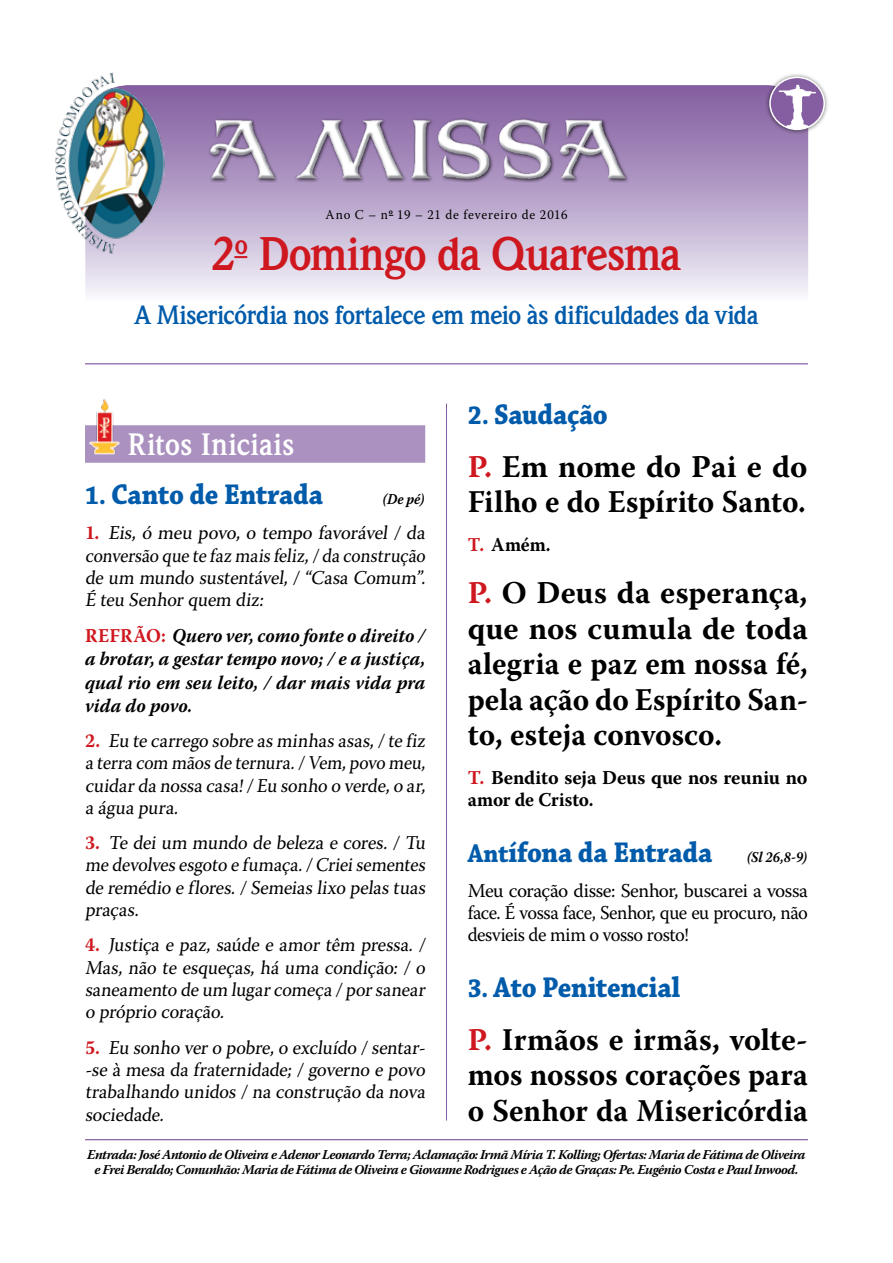
<style>
.page{position:relative;width:893px;height:1263px;background:#fff}
.page>*{position:absolute;margin:0;border:0;box-sizing:border-box;transform-origin:0 0}
.t1{font:700 48px "Weidemann IT Cby BT";letter-spacing:-.035em;color:#ce171e;scale:.95 1}
.t2{font:700 31.5px/35.4px "Warnock Pro";letter-spacing:.005em;color:#000;text-align:justify}
.t3{font:700 31.5px "Weidemann IT Cby BT";letter-spacing:-.005em;color:#fff;scale:.95 1}
.t4{font:700 30px "Chaparral Pro";letter-spacing:-.01em;color:#005baa;scale:.91 1}
.t5{font:700 27px "Weidemann IT Cby BT";letter-spacing:-.035em;color:#005baa;scale:.95 1}
.t6{font:19.5px/22.4px "Warnock Pro";letter-spacing:-.02em;color:#000;text-align:justify;scale:.95 1}
.t7{font:19.5px/22.4px "Warnock Pro";letter-spacing:-.02em;color:#000;text-align:justify}
.t8{font:italic 700 19.5px/23.1px "Warnock Pro";color:#000;text-align:justify;scale:.95 1}
.t9{font:700 19.5px/21.9px "Warnock Pro";letter-spacing:-.01em;color:#000}
.t10{font:700 19.5px "Warnock Pro";letter-spacing:-.01em;color:#000;scale:.95 1}
.t11{font:italic 700 15px "Warnock Pro";color:#000;scale:.91 1}
.t12{font:italic 700 13.5px/15px "Warnock Pro";letter-spacing:-.04em;color:#000;text-align:center}
.t13{font:13.5px "Warnock Pro";letter-spacing:.06em;color:#000;scale:.95 1}
.s1{font-size:27px}
.s2{color:#ce171e}
.s3{font-family:"Warnock Pro";font-style:italic;font-size:15px;color:#000}
.s4{font-weight:700;color:#ce171e}
.s5{font-style:normal;color:#ce171e}
</style>
<div class="page">
<div style="left:85px;top:425px;width:340px;height:38px;background:#aa91bf"></div>
<img style="left:89px;top:399px;width:30px;height:55px">
<hr style="left:85px;top:1139px;width:723px;height:1px;background:#845da0">
<hr style="left:446px;top:404px;width:1px;height:716px;background:#845da0">
<hr style="left:85px;top:363px;width:723px;height:1px;background:#845da0">
<svg style="left:85px;top:85px;width:723px;height:210px;background:#c1afd1"></svg>
<div style="left:208px;top:117px;width:422px;height:66px;background:#000;opacity:.75"></div>
<img style="left:206px;top:106px;width:442px;height:73px">
<div style="left:764px;top:72px;width:65px;height:63px;background:#000;opacity:.5"></div>
<svg style="left:770px;top:77px;width:54px;height:52px"></svg>
<img style="left:770px;top:85px;width:54px;height:44px">
<div style="left:769px;top:77px;width:56px;height:53px;border:2px solid #fff;border-radius:50%"></div>
<img style="left:55px;top:72px;width:109px;height:182px">
<svg style="left:234px;top:256px;width:13px;height:2px"></svg>
<p class="t13" style="left:326px;top:206px;width:256px">Ano C – n<sup>o</sup> 19 – 21 de fevereiro de 2016</p>
<h1 class="t1" style="left:212px;top:224px;width:496px">2<sup>o</sup> Domingo da Quaresma</h1>
<h3 class="t5" style="left:134px;top:298px;width:658px">A Misericórdia nos fortalece em meio às dificuldades da vida</h3>
<h3 class="t4" style="left:468px;top:397px;width:156px"><span class="s1">2.</span> Saudação</h3>
<h2 class="t2" style="left:468px;top:448px;width:341px"><span class="s2">P.</span> Em nome do Pai e do<br>Filho e do Espírito Santo.</h2>
<p class="t10" style="left:468px;top:533px;width:88px"><span class="s2">T.</span> Amém.</p>
<h2 class="t2" style="left:468px;top:575px;width:342px"><span class="s2">P.</span> O Deus da esperança, que nos cumula de toda alegria e paz em nossa fé, pela ação do Espírito San&shy;to, esteja convosco.</h2>
<p class="t9" style="left:468px;top:766px;width:341px"><span class="s2">T.</span> Bendito seja Deus que nos reuniu no amor de Cristo.</p>
<h3 class="t4" style="left:468px;top:835px;width:374px"><span class="s1">Ant</span>ífona da Entrada <span class="s3">(Sl 26,8-9)</span></h3>
<p class="t7" style="left:468px;top:879px;width:342px;line-height:21.9px">Meu coração disse: Senhor, buscarei a vossa face. É vossa face, Senhor, que eu procuro, não desvieis de mim o vosso rosto!</p>
<h3 class="t4" style="left:468px;top:970px;width:235px"><span class="s1">3.</span> Ato Penitencial</h3>
<h2 class="t2" style="left:468px;top:1021px;width:342px"><span class="s2">P.</span> Irmãos e irmãs, volte&shy;mos nossos corações para o Senhor da Misericórdia</h2>
<p class="t12" style="left:87px;top:1147px;width:720px">Entrada: José Antonio de Oliveira e Adenor Leonardo Terra; Aclamação: Irmã Míria T. Kolling; Ofertas: Maria de Fátima de Oliveira e Frei Beraldo; Comunhão: Maria de Fátima de Oliveira e Giovanne Rodrigues e Ação de Graças: Pe. Eugênio Costa e Paul Inwood.</p>
<h2 class="t3" style="left:128px;top:424px;width:177px">Ritos Iniciais</h2>
<h3 class="t4" style="left:85px;top:477px;width:263px"><span class="s1">1.</span> Canto de Entrada</h3>
<p class="t11" style="left:383px;top:490px;width:47px">(De pé)</p>
<p class="t7" style="left:85px;top:521px;width:345px"><span class="s4">1 .</span> Eis, ó meu povo, o tempo favorável / da conversão que te faz mais feliz,/da construção de um mundo sustentável, / “Casa Comum”.<br>É teu Senhor quem diz:</p>
<p class="t8" style="left:85px;top:624px;width:360px"><span class="s5">REFRÃO:</span> Quero ver, como fonte o direito / a brotar, a gestar tempo novo; / e a justiça, qual rio em seu leito, / dar mais vida pra vida do povo.</p>
<p class="t6" style="left:85px;top:729px;width:363px"><span class="s4">2 .</span> Eu te carrego sobre as minhas asas,/ te fiz a terra com mãos de ternura./Vem,povo meu, cuidar da nossa casa!/ Eu sonho o verde,o ar, a água pura.</p>
<p class="t6" style="left:85px;top:831px;width:363px"><span class="s4">3 .</span> Te dei um mundo de beleza e cores. / Tu me devolves esgoto e fumaça./ Crieisementes de remédio e flores./ Semeias lixo pelas tuas praças.</p>
<p class="t6" style="left:85px;top:933px;width:363px"><span class="s4">4 .</span> Justiça e paz, saúde e amor têm pressa. / Mas, não te esqueças, há uma condição: / o saneamento de um lugar começa / por sanear o próprio coração.</p>
<p class="t6" style="left:85px;top:1036px;width:363px"><span class="s4">5 .</span> Eu sonho ver o pobre,o excluído / sentar--se à mesa da fraternidade; / governo e povo trabalhando unidos / na construção da nova sociedade.</p>
</div>
